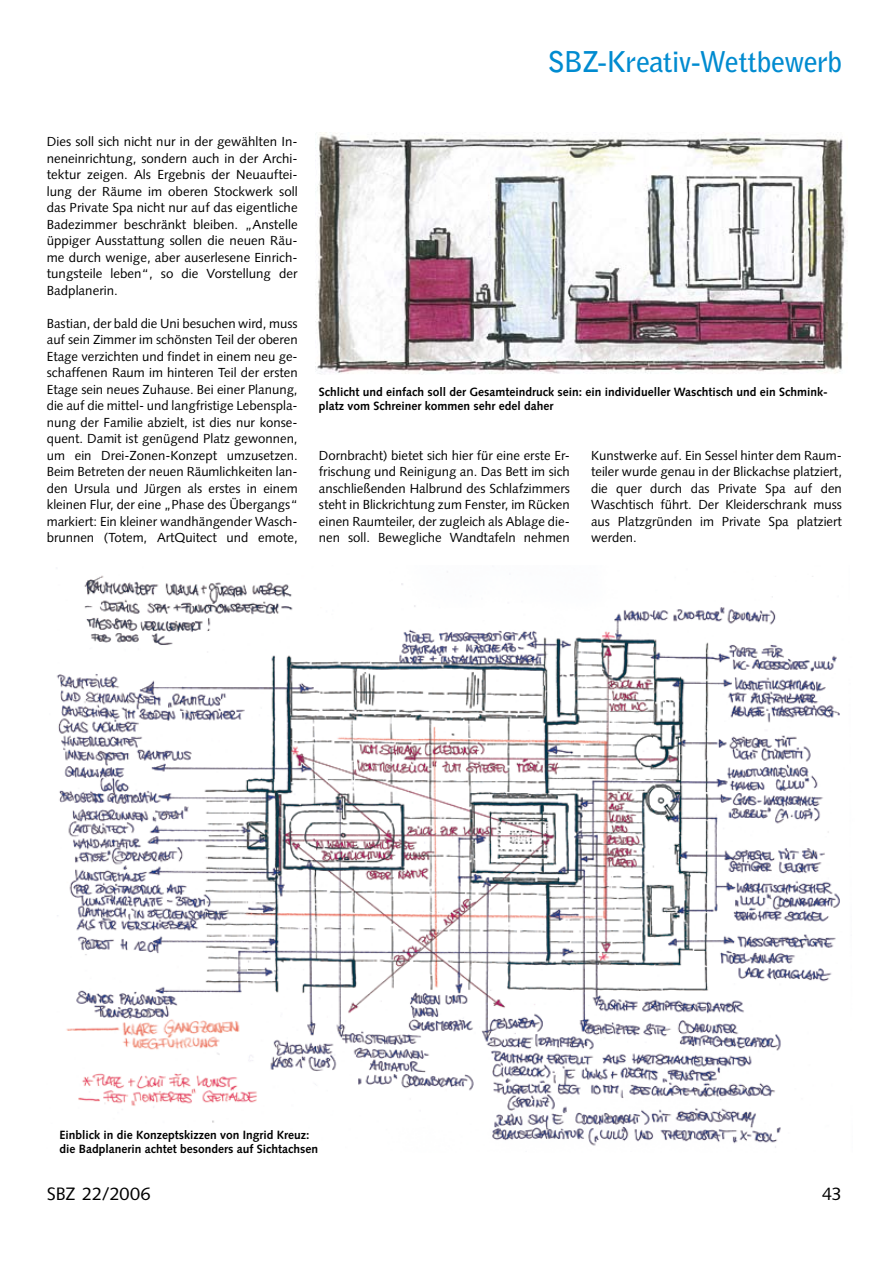
<style>
.page{position:relative;width:893px;height:1263px;background:#fff}
.page>*{position:absolute;margin:0;border:0;box-sizing:border-box;transform-origin:0 0}
.t1{font:700 28.5px "Bell Gothic Std";letter-spacing:-.025em;color:#008bd0}
.t2{font:18px "Syntax LT Std";letter-spacing:-.005em;color:#000}
.t3{font:13.2px/16.5px "Syntax LT Std";color:#000;text-align:justify}
.t4{font:700 12px/13.5px "Syntax LT Std";color:#000}
</style>
<div class="page">
<img style="left:316px;top:132px;width:530px;height:242px">
<img style="left:56px;top:571px;width:784px;height:577px">
<h1 class="t1" style="left:547px;top:45px;width:296px">SBZ-Kreativ-Wettbewerb</h1>
<p class="t3" style="left:47px;top:133px;width:252px">Dies soll sich nicht nur in der gewählten In&shy;neneinrichtung, sondern auch in der Archi&shy;tektur zeigen. Als Ergebnis der Neuauftei&shy;lung der Räume im oberen Stockwerk soll das Private Spa nicht nur auf das eigentliche Badezimmer beschränkt bleiben. „Anstelle üppiger Ausstattung sollen die neuen Räu&shy;me durch wenige, aber auserlesene Einrich&shy;tungsteile leben“, so die Vorstellung der Badplanerin.</p>
<p class="t3" style="left:47px;top:315px;width:252px">Bastian, der bald die Uni besuchen wird, muss auf sein Zimmer im schönsten Teil der oberen Etage verzichten und findet in einem neu ge&shy;schaffenen Raum im hinteren Teil der ersten Etage sein neues Zuhause. Bei einer Planung, die auf die mittel- und langfristige Lebenspla&shy;nung der Familie abzielt, ist dies nur konse&shy;quent. Damit ist genügend Platz gewonnen, um ein Drei-Zonen-Konzept umzusetzen.<br>Beim Betreten der neuen Räumlichkeiten lan&shy;den Ursula und Jürgen als erstes in einem kleinen Flur, der eine „Phase des Übergangs“ markiert: Ein kleiner wandhängender Wasch&shy;brunnen (Totem, ArtQuitect und emote,</p>
<p class="t4" style="left:319px;top:385px;width:510px">Schlicht und einfach soll der Gesamteindruck sein: ein individueller Waschtisch und ein Schmink&shy;platz vom Schreiner kommen sehr edel daher</p>
<p class="t3" style="left:319px;top:447px;width:252px">Dornbracht) bietet sich hier für eine erste Er&shy;frischung und Reinigung an. Das Bett im sich anschließenden Halbrund des Schlafzimmers steht in Blickrichtung zum Fenster, im Rücken einen Raumteiler, der zugleich als Ablage die&shy;nen soll. Bewegliche Wandtafeln nehmen</p>
<p class="t3" style="left:591px;top:447px;width:252px">Kunstwerke auf. Ein Sessel hinter dem Raum&shy;teiler wurde genau in der Blickachse platziert, die quer durch das Private Spa auf den Waschtisch führt. Der Kleiderschrank muss aus Platzgründen im Private Spa platziert werden.</p>
<p class="t4" style="left:60px;top:1128px;width:260px">Einblick in die Konzeptskizzen von Ingrid Kreuz: die Badplanerin achtet besonders auf Sichtachsen</p>
<h2 class="t2" style="left:47px;top:1183px;width:105px">SBZ 22/2006</h2>
<h2 class="t2" style="left:822px;top:1183px;width:21px">43</h2>
</div>
